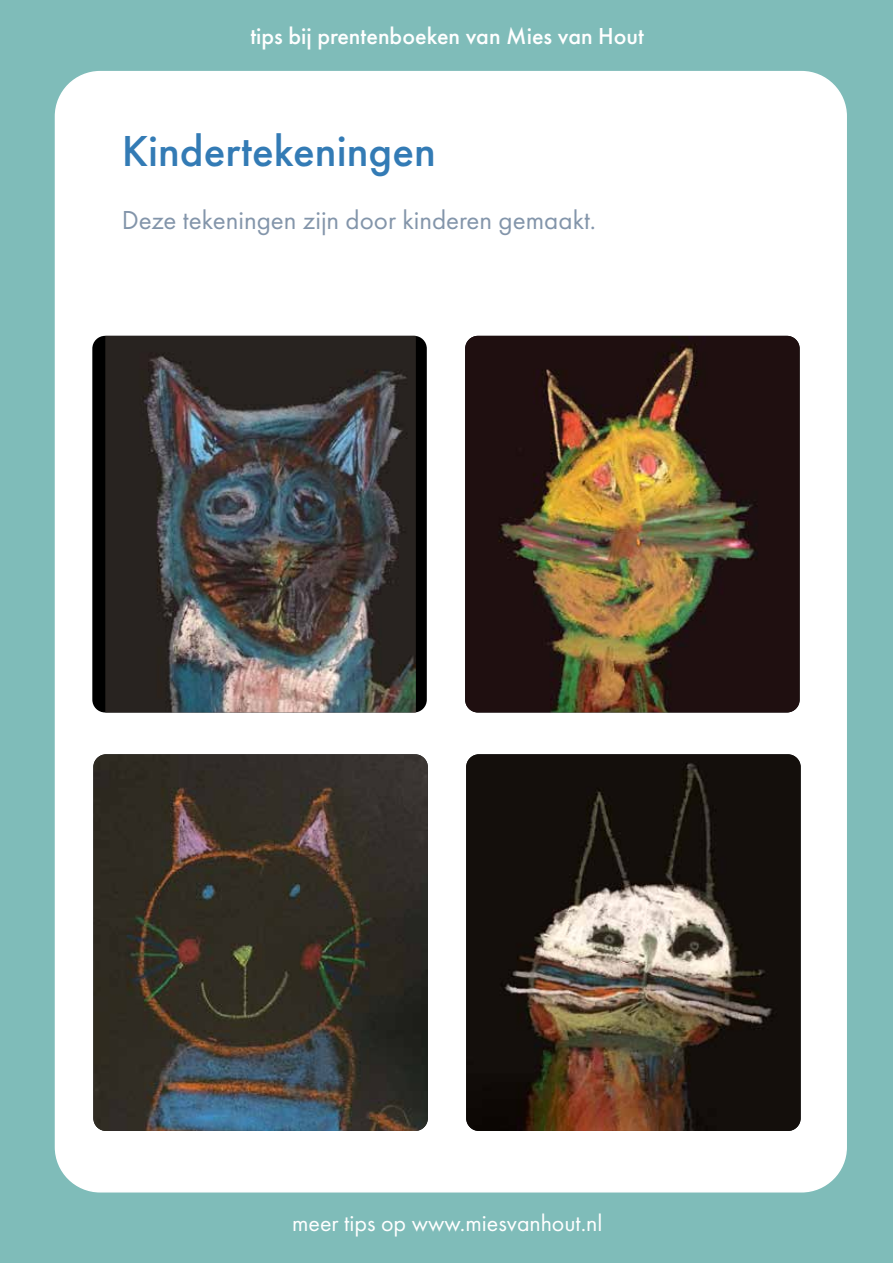
<style>
.page{position:relative;width:893px;height:1263px;background:#fff}
.page>*{position:absolute;margin:0;border:0;box-sizing:border-box;transform-origin:0 0}
.t1{font:500 45px "Futura PT";color:#337bb5}
.t2{font:27px "Futura PT";color:#8395aa}
.t3{font:500 24px "Futura PT";color:#fff}
.t4{font:24px "Futura PT";color:#fff}
</style>
<div class="page">
<div style="left:1px;top:1px;width:892px;height:1262px;background:#7fbcb9"></div>
<div style="left:55px;top:72px;width:791px;height:1120px;background:#fff;border-radius:45px"></div>
<div style="left:92px;top:336px;width:335px;height:376px;background:#000;border-radius:13px"></div>
<img style="left:105px;top:336px;width:311px;height:376px">
<img style="left:465px;top:336px;width:335px;height:376px">
<img style="left:93px;top:754px;width:335px;height:377px">
<img style="left:466px;top:754px;width:335px;height:377px">
<p class="t3" style="left:250px;top:21px;width:395px">tips bij prentenboeken van Mies van Hout</p>
<h1 class="t1" style="left:122px;top:124px;width:316px">Kindertekeningen</h1>
<p class="t2" style="left:122px;top:204px;width:476px">Deze tekeningen zijn door kinderen gemaakt.</p>
<p class="t4" style="left:292px;top:1209px;width:312px">meer tips op www.miesvanhout.nl</p>
</div>
